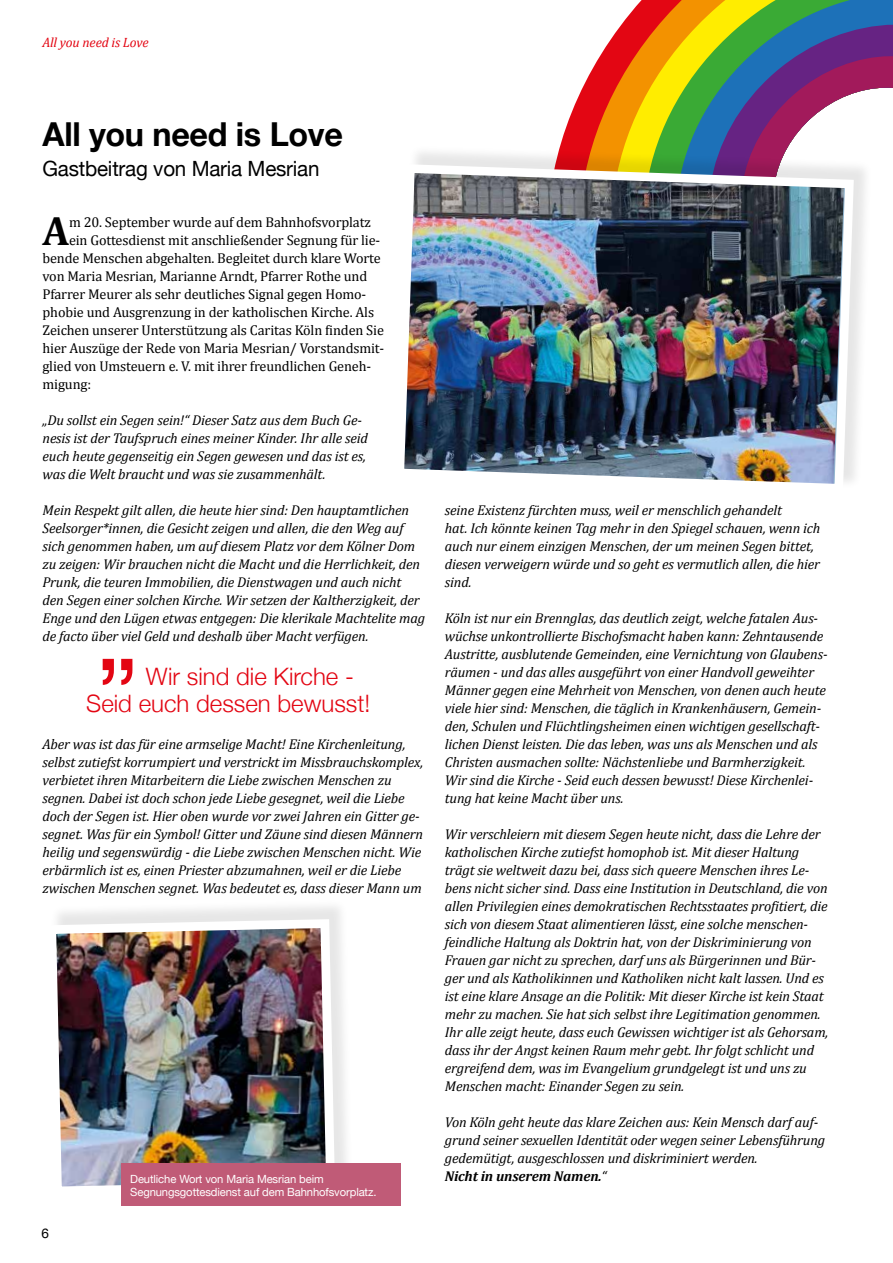
<style>
.page{position:relative;width:893px;height:1263px;background:#fff}
.page>*{position:absolute;margin:0;border:0;box-sizing:border-box;transform-origin:0 0}
.t1{font:700 41.25px "Cambria";color:#000}
.t2{font:700 33px "Helvetica Neue";letter-spacing:-.01em;color:#000}
.t3{font:300 24px/27px "Helvetica Neue";color:#e30613}
.t4{font:21px "Helvetica Neue";letter-spacing:-.01em;color:#000}
.t5{font:italic 14.25px/18px "Cambria";letter-spacing:-.01em;color:#000}
.t6{font:14.25px "Cambria";letter-spacing:-.01em;color:#000}
.t7{font:italic 13.5px "Cambria";letter-spacing:-.01em;color:#e30613}
.t8{font:13.5px "Helvetica Neue";color:#000}
.t9{font:11.25px/13.5px "Helvetica Neue";letter-spacing:-.01em;color:#fff}
.s1{font-weight:700}
</style>
<div class="page">
<svg style="left:577px;top:35px;width:37px;height:109px;fill:#e30613"></svg>
<svg style="left:614px;top:0;width:37px;height:144px;background:#f07a1c"></svg>
<svg style="left:651px;top:0;width:242px;height:144px;background:#beab19"></svg>
<svg style="left:687px;top:8px;width:206px;height:136px;background:#61975c"></svg>
<svg style="left:724px;top:43px;width:169px;height:101px"></svg>
<div style="left:398px;top:144px;width:475px;height:345px;background:#000;opacity:.1"></div>
<img style="left:398px;top:160px;width:460px;height:329px">
<div style="left:50px;top:899px;width:304px;height:293px;background:#000;opacity:.1"></div>
<img style="left:50px;top:915px;width:290px;height:285px">
<svg style="left:103px;top:659px;width:29px;height:26px"></svg>
<div style="left:122px;top:1163px;width:279px;height:42px;background:#c05b77"></div>
<p class="t7" style="left:43px;top:33px;width:108px">All you need is Love</p>
<h2 class="t2" style="left:43px;top:108px;width:302px">All you need is Love</h2>
<h3 class="t4" style="left:43px;top:154px;width:279px">Gastbeitrag von Maria Mesrian</h3>
<h1 class="t1" style="left:43px;top:202px;width:28px">A</h1>
<p class="t6" style="left:69px;top:214px;width:303px">m 20. September wurde auf dem Bahnhofsvorplatz</p>
<p class="t6" style="left:69px;top:232px;width:313px">ein Gottesdienst mit anschließender Segnung für lie-</p>
<p class="t6" style="left:43px;top:250px;width:340px">bende Menschen abgehalten. Begleitet durch klare Worte</p>
<p class="t6" style="left:43px;top:268px;width:326px">von Maria Mesrian, Marianne Arndt, Pfarrer Rothe und</p>
<p class="t6" style="left:43px;top:286px;width:325px">Pfarrer Meurer als sehr deutliches Signal gegen Homo-</p>
<p class="t6" style="left:43px;top:304px;width:333px">phobie und Ausgrenzung in der katholischen Kirche. Als</p>
<p class="t6" style="left:43px;top:322px;width:343px">Zeichen unserer Unterstützung als Caritas Köln finden Sie</p>
<p class="t6" style="left:43px;top:340px;width:343px">hier Auszüge der Rede von Maria Mesrian/ Vorstandsmit-</p>
<p class="t6" style="left:43px;top:358px;width:330px">glied von Umsteuern e. V. mit ihrer freundlichen Geneh-</p>
<p class="t6" style="left:43px;top:375px;width:50px">migung:</p>
<p class="t5" style="left:43px;top:410px;width:327px">„Du sollst ein Segen sein!“ Dieser Satz aus dem Buch Ge&shy;nesis ist der Taufspruch eines meiner Kinder. Ihr alle seid euch heute gegenseitig ein Segen gewesen und das ist es, was die Welt braucht und was sie zusammenhält.</p>
<p class="t5" style="left:43px;top:500px;width:384px">Mein Respekt gilt allen, die heute hier sind: Den hauptamtlichen Seelsorger*innen, die Gesicht zeigen und allen, die den Weg auf sich genommen haben, um auf diesem Platz vor dem Kölner Dom zu zeigen: Wir brauchen nicht die Macht und die Herrlichkeit, den Prunk, die teuren Immobilien, die Dienstwagen und auch nicht den Segen einer solchen Kirche. Wir setzen der Kaltherzigkeit, der Enge und den Lügen etwas entgegen: Die klerikale Machtelite mag de facto über viel Geld und deshalb über Macht verfügen.</p>
<h3 class="t3" style="left:86px;top:661px;width:286px;text-indent:59px">Wir sind die Kirche -<br>Seid euch dessen bewusst!</h3>
<p class="t5" style="left:43px;top:734px;width:382px">Aber was ist das für eine armselige Macht! Eine Kirchenleitung, selbst zutiefst korrumpiert und verstrickt im Missbrauchskomplex, verbietet ihren Mitarbeitern die Liebe zwischen Menschen zu segnen. Dabei ist doch schon jede Liebe gesegnet, weil die Liebe doch der Segen ist. Hier oben wurde vor zwei Jahren ein Gitter ge&shy;segnet. Was für ein Symbol! Gitter und Zäune sind diesen Männern heilig und segenswürdig - die Liebe zwischen Menschen nicht. Wie erbärmlich ist es, einen Priester abzumahnen, weil er die Liebe zwischen Menschen segnet. Was bedeutet es, dass dieser Mann um</p>
<p class="t8" style="left:41px;top:1224px;width:9px">6</p>
<p class="t9" style="left:130px;top:1173px;width:248px">Deutliche Wort von Maria Mesrian beim<br>Segnungsgottesdienst auf dem Bahnhofsvorplatz.</p>
<p class="t5" style="left:445px;top:500px;width:377px">seine Existenz fürchten muss, weil er menschlich gehandelt<br>hat. Ich könnte keinen Tag mehr in den Spiegel schauen, wenn ich auch nur einem einzigen Menschen, der um meinen Segen bittet, diesen verweigern würde und so geht es vermutlich allen, die hier sind.</p>
<p class="t5" style="left:445px;top:608px;width:384px">Köln ist nur ein Brennglas, das deutlich zeigt, welche fatalen Aus&shy;wüchse unkontrollierte Bischofsmacht haben kann: Zehntausende Austritte, ausblutende Gemeinden, eine Vernichtung von Glaubens&shy;räumen - und das alles ausgeführt von einer Handvoll geweihter Männer gegen eine Mehrheit von Menschen, von denen auch heute viele hier sind: Menschen, die täglich in Krankenhäusern, Gemein&shy;den, Schulen und Flüchtlingsheimen einen wichtigen gesellschaft&shy;lichen Dienst leisten. Die das leben, was uns als Menschen und als Christen ausmachen sollte: Nächstenliebe und Barmherzigkeit.<br>Wir sind die Kirche - Seid euch dessen bewusst! Diese Kirchenlei&shy;tung hat keine Macht über uns.</p>
<p class="t5" style="left:445px;top:824px;width:385px">Wir verschleiern mit diesem Segen heute nicht, dass die Lehre der katholischen Kirche zutiefst homophob ist. Mit dieser Haltung trägt sie weltweit dazu bei, dass sich queere Menschen ihres Le&shy;bens nicht sicher sind. Dass eine Institution in Deutschland, die von allen Privilegien eines demokratischen Rechtsstaates profitiert, die sich von diesem Staat alimentieren lässt, eine solche menschen&shy;feindliche Haltung als Doktrin hat, von der Diskriminierung von Frauen gar nicht zu sprechen, darf uns als Bürgerinnen und Bür&shy;ger und als Katholikinnen und Katholiken nicht kalt lassen. Und es ist eine klare Ansage an die Politik: Mit dieser Kirche ist kein Staat mehr zu machen. Sie hat sich selbst ihre Legitimation genommen.<br>Ihr alle zeigt heute, dass euch Gewissen wichtiger ist als Gehorsam, dass ihr der Angst keinen Raum mehr gebt. Ihr folgt schlicht und ergreifend dem, was im Evangelium grundgelegt ist und uns zu Menschen macht: Einander Segen zu sein.</p>
<p class="t5" style="left:445px;top:1112px;width:382px">Von Köln geht heute das klare Zeichen aus: Kein Mensch darf auf&shy;grund seiner sexuellen Identität oder wegen seiner Lebensführung gedemütigt, ausgeschlossen und diskriminiert werden.<br><span class="s1">Nicht in unserem Namen.</span>“</p>
</div>
